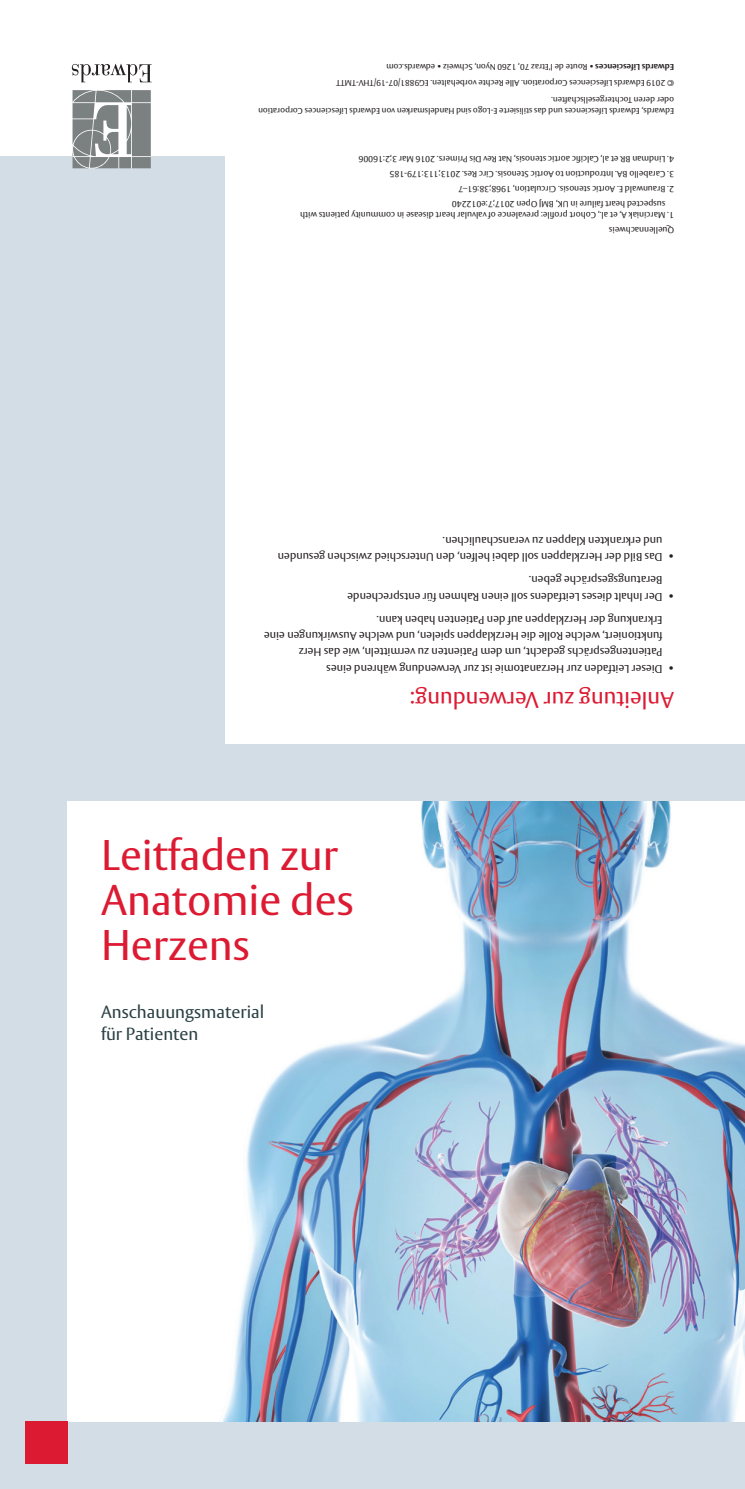
<style>
.page{position:relative;width:745px;height:1489px;background:#fff}
.page>*{position:absolute;margin:0;border:0;box-sizing:border-box;transform-origin:0 0}
.t1{font:42.5px "Vesta Pro";color:#dc1a32}
.t2{font:22.5px "Vesta Pro";color:#dc1a32}
.t3{font:17.5px/22.5px "Vesta Pro";color:#2b4144}
.t4{font:11.25px/16.2px "Vesta Pro";color:#231f20}
.Body_copy{font:8.75px/11.2px "Vesta Pro";color:#231f20}
.Body_copy-2{font:8.5px/11px "Vesta Pro";color:#231f20}
.s1{font-weight:700}
</style>
<div class="page">
<div style="left:0;top:744px;width:744px;height:744px;background:#d3dde5"></div>
<div style="left:67px;top:801px;width:677px;height:620px;background:#fff"></div>
<img style="left:222px;top:801px;width:522px;height:620px">
<div style="left:25px;top:1421px;width:42px;height:42px;background:#dc1a32"></div>
<div style="left:0;top:156px;width:224px;height:588px;background:#d3dde5"></div>
<svg style="left:72px;top:90px;width:79px;height:78px;background:#969a9a"></svg>
<svg style="left:72px;top:64px;width:79px;height:19px"></svg>
<p class="Body_copy-2" style="left:673px;top:72px;width:289px;rotate:-180deg"><span class="s1">Edwards Lifesciences</span> • Route de l’Etraz 70, 1260 Nyon, Schweiz • edwards.com</p>
<p class="Body_copy-2" style="left:673px;top:89px;width:339px;rotate:-180deg">© 2019 Edwards Lifesciences Corporation. Alle Rechte vorbehalten. EG9881/07-19/THV-TMTT</p>
<p class="Body_copy-2" style="left:673px;top:116px;width:417px;rotate:-180deg">Edwards, Edwards Lifesciences und das stilisierte E-Logo sind Handelsmarken von Edwards Lifesciences Corporation oder deren Tochtergesellschaften.</p>
<p class="Body_copy" style="left:673px;top:165px;width:317px;rotate:-180deg">4. Lindman BR et al, Calcific aortic stenosis, Nat Rev Dis Primers. 2016 Mar 3;2:16006</p>
<p class="Body_copy" style="left:673px;top:180px;width:286px;rotate:-180deg">3. Carabello BA. Introduction to Aortic Stenosis. Circ Res. 2013;113:179-185</p>
<p class="Body_copy" style="left:673px;top:195px;width:217px;rotate:-180deg">2. Braunwald E. Aortic stenosis. Circulation, 1968;38:61–7</p>
<p class="Body_copy" style="left:665px;top:221px;width:366px;text-indent:-9px;rotate:-180deg">1. Marciniak A, et al., Cohort profile: prevalence of valvular heart disease in community patients with suspected heart failure in UK, BMJ Open 2017;7:e012240</p>
<p class="Body_copy" style="left:673px;top:235px;width:66px;rotate:-180deg">Quellennachweis</p>
<p class="t4" style="left:662px;top:549px;width:221px;rotate:-180deg">und erkrankten Klappen zu veranschaulichen.</p>
<p class="t4" style="left:662px;top:565px;width:386px;rotate:-180deg">Das Bild der Herzklappen soll dabei helfen, den Unterschied zwischen gesunden</p>
<p class="t4" style="left:673px;top:565px;width:7px;rotate:-180deg">•</p>
<p class="t4" style="left:662px;top:588px;width:135px;rotate:-180deg">Beratungsgespräche geben.</p>
<p class="t4" style="left:662px;top:604px;width:316px;rotate:-180deg">Der Inhalt dieses Leitfadens soll einen Rahmen für entsprechende</p>
<p class="t4" style="left:673px;top:604px;width:7px;rotate:-180deg">•</p>
<p class="t4" style="left:662px;top:660px;width:400px;rotate:-180deg">Patientengesprächs gedacht, um dem Patienten zu vermitteln, wie das Herz funktioniert, welche Rolle die Herzklappen spielen, und welche Auswirkungen eine<br>Erkrankung der Herzklappen auf den Patienten haben kann.</p>
<p class="t4" style="left:662px;top:677px;width:337px;rotate:-180deg">Dieser Leitfaden zur Herzanatomie ist zur Verwendung während eines</p>
<p class="t4" style="left:673px;top:677px;width:7px;rotate:-180deg">•</p>
<p class="t1" style="left:101px;top:829px;width:238px">Leitfaden zur</p>
<p class="t1" style="left:101px;top:874px;width:254px">Anatomie des</p>
<p class="t1" style="left:101px;top:919px;width:150px">Herzens</p>
<p class="t3" style="left:101px;top:1000px;width:164px">Anschauungsmaterial für Patienten</p>
<p class="t2" style="left:673px;top:713px;width:265px;rotate:-180deg">Anleitung zur Verwendung:</p>
</div>
